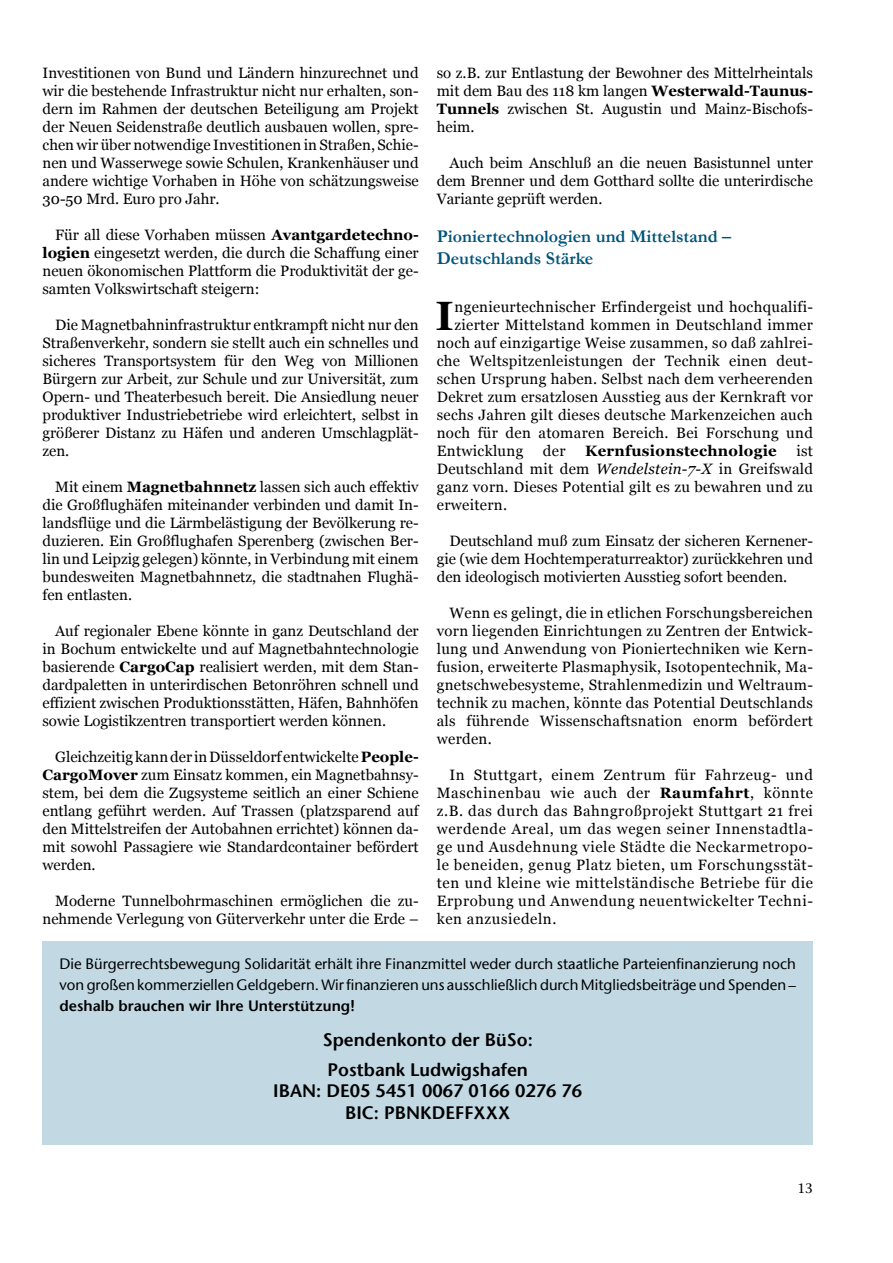
<style>
.page{position:relative;width:893px;height:1263px;background:#fff}
.page>*{position:absolute;margin:0;border:0;box-sizing:border-box;transform-origin:0 0}
.t1{font:700 40.95px "Georgia";color:#000}
.t2{font:600 18px/30.2px "Stone Sans LT";color:#000}
.t3{font:700 18px/21.6px "Garamond";color:#00547a}
.t4{font:15px/18px "Georgia";color:#000;text-align:justify}
.t5{font:15px "Georgia";letter-spacing:.02em;color:#000}
.t6{font:15px/21px "Stone Sans LT";color:#000;text-align:justify}
.t7{font:700 15px "Georgia";letter-spacing:.02em;color:#000}
.t8{font:13.5px "Stone Serif LT";color:#000}
.s1{font-weight:700}
.s2{font-style:italic}
.s3{font-weight:600}
</style>
<div class="page">
<div style="left:43px;top:941px;width:770px;height:204px;background:#c2d9e4"></div>
<p class="t4" style="left:43px;top:63px;width:378px">Investitionen von Bund und Ländern hinzurechnet und wir die bestehende Infrastruktur nicht nur erhalten, son&shy;dern im Rahmen der deutschen Beteiligung am Projekt der Neuen Seidenstraße deutlich ausbauen wollen, spre&shy;chen wir über notwendige Investitionen in Straßen, Schie&shy;nen und Wasserwege sowie Schulen, Krankenhäuser und andere wichtige Vorhaben in Höhe von schätzungsweise 30-50 Mrd. Euro pro Jahr.</p>
<p class="t4" style="left:43px;top:225px;width:378px;text-indent:13px">Für all diese Vorhaben müssen <span class="s1">Avantgardetechno&shy;logien</span> eingesetzt werden, die durch die Schaffung einer neuen ökonomischen Plattform die Produktivität der ge&shy;samten Volkswirtschaft steigern:</p>
<p class="t4" style="left:43px;top:315px;width:378px;text-indent:13px">Die Magnetbahninfrastruktur entkrampft nicht nur den Straßenverkehr, sondern sie stellt auch ein schnelles und sicheres Transportsystem für den Weg von Millionen Bürgern zur Arbeit, zur Schule und zur Universität, zum Opern- und Theaterbesuch bereit. Die Ansiedlung neuer produktiver Industriebetriebe wird erleichtert, selbst in größerer Distanz zu Häfen und anderen Umschlagplät&shy;zen.</p>
<p class="t4" style="left:42px;top:477px;width:378px;text-indent:13px">Mit einem <span class="s1">Magnetbahnnetz</span> lassen sich auch effektiv die Großflughäfen miteinander verbinden und damit In&shy;landsflüge und die Lärmbelästigung der Bevölkerung re&shy;duzieren. Ein Großflughafen Sperenberg (zwischen Ber&shy;lin und Leipzig gelegen) könnte, in Verbindung mit einem bundesweiten Magnetbahnnetz, die stadtnahen Flughä&shy;fen entlasten.</p>
<p class="t4" style="left:42px;top:621px;width:378px;text-indent:13px">Auf regionaler Ebene könnte in ganz Deutschland der in Bochum entwickelte und auf Magnetbahntechnologie basierende <span class="s1">CargoCap</span> realisiert werden, mit dem Stan&shy;dardpaletten in unterirdischen Betonröhren schnell und effizient zwischen Produktionsstätten, Häfen, Bahnhöfen sowie Logistikzentren transportiert werden können.</p>
<p class="t4" style="left:42px;top:747px;width:378px;text-indent:13px">Gleichzeitig kann der in Düsseldorf entwickelte <span class="s1">People-CargoMover</span> zum Einsatz kommen, ein Magnetbahnsy&shy;stem, bei dem die Zugsysteme seitlich an einer Schiene entlang geführt werden. Auf Trassen (platzsparend auf den Mittelstreifen der Autobahnen errichtet) können da&shy;mit sowohl Passagiere wie Standardcontainer befördert werden.</p>
<p class="t4" style="left:42px;top:891px;width:378px;text-align:right">Moderne Tunnelbohrmaschinen ermöglichen die zu&shy;nehmende Verlegung von Güterverkehr unter die Erde –</p>
<p class="t4" style="left:437px;top:63px;width:378px">so z.B. zur Entlastung der Bewohner des Mittelrheintals mit dem Bau des 118 km langen <span class="s1">Westerwald-Taunus-Tunnels</span> zwischen St. Augustin und Mainz-Bischofs&shy;heim.</p>
<p class="t4" style="left:437px;top:153px;width:378px;text-indent:13px">Auch beim Anschluß an die neuen Basistunnel unter dem Brenner und dem Gotthard sollte die unterirdische Variante geprüft werden.</p>
<p class="t3" style="left:437px;top:226px;width:296px">Pioniertechnologien und Mittelstand –<br>Deutschlands Stärke</p>
<p class="t1" style="left:435px;top:292px;width:20px">I</p>
<p class="t5" style="left:455px;top:298px;width:360px">ngenieurtechnischer Erfindergeist und hochqualifi-</p>
<p class="t5" style="left:455px;top:316px;width:360px">zierter Mittelstand kommen in Deutschland immer</p>
<p class="t5" style="left:437px;top:334px;width:378px">noch auf einzigartige Weise zusammen, so daß zahlrei-</p>
<p class="t5" style="left:437px;top:352px;width:378px">che Weltspitzenleistungen der Technik einen deut-</p>
<p class="t5" style="left:437px;top:370px;width:378px">schen Ursprung haben. Selbst nach dem verheerenden</p>
<p class="t5" style="left:437px;top:388px;width:378px">Dekret zum ersatzlosen Ausstieg aus der Kernkraft vor</p>
<p class="t5" style="left:437px;top:406px;width:378px">sechs Jahren gilt dieses deutsche Markenzeichen auch</p>
<p class="t5" style="left:437px;top:424px;width:378px">noch für den atomaren Bereich. Bei Forschung und</p>
<p class="t5" style="left:437px;top:442px;width:88px">Entwicklung</p>
<p class="t4" style="left:543px;top:441px;width:24px">der</p>
<p class="t7" style="left:585px;top:442px;width:193px">Kernfusionstechnologie</p>
<p class="t4" style="left:437px;top:441px;width:378px;text-indent:360px">ist Deutschland mit dem <span class="s2">Wendelstein-7-X</span> in Greifswald ganz vorn. Dieses Potential gilt es zu bewahren und zu erweitern.</p>
<p class="t4" style="left:437px;top:531px;width:378px;text-indent:13px">Deutschland muß zum Einsatz der sicheren Kernener&shy;gie (wie dem Hochtemperaturreaktor) zurückkehren und den ideologisch motivierten Ausstieg sofort beenden.</p>
<p class="t4" style="left:437px;top:603px;width:378px;text-indent:13px">Wenn es gelingt, die in etlichen Forschungsbereichen vorn liegenden Einrichtungen zu Zentren der Entwick&shy;lung und Anwendung von Pioniertechniken wie Kern&shy;fusion, erweiterte Plasmaphysik, Isotopentechnik, Ma&shy;gnetschwebesysteme, Strahlenmedizin und Weltraum&shy;technik zu machen, könnte das Potential Deutschlands als führende Wissenschaftsnation enorm befördert werden.</p>
<p class="t4" style="left:437px;top:765px;width:378px;text-indent:13px">In Stuttgart, einem Zentrum für Fahrzeug- und Maschinenbau wie auch der <span class="s1">Raumfahrt</span>, könnte z.B. das durch das Bahngroßprojekt Stuttgart 21 frei werdende Areal, um das wegen seiner Innenstadtla&shy;ge und Ausdehnung viele Städte die Neckarmetropo&shy;le beneiden, genug Platz bieten, um Forschungsstät&shy;ten und kleine wie mittelständische Betriebe für die Erprobung und Anwendung neuentwickelter Techni&shy;ken anzusiedeln.</p>
<p class="t6" style="left:60px;top:953px;width:738px">Die Bürgerrechtsbewegung Solidarität erhält ihre Finanzmittel weder durch staatliche Parteienfinanzierung noch von großen kommerziellen Geldgebern. Wir finanzieren uns ausschließlich durch Mitgliedsbeiträge und Spenden – <span class="s3">deshalb brauchen wir Ihre Unterstützung!</span></p>
<p class="t2" style="left:323px;top:1024px;width:212px">Spendenkonto der BüSo:<br>Postbank Ludwigshafen</p>
<p class="t2" style="left:273px;top:1080px;width:311px;line-height:21.6px;text-align:center">IBAN: DE05 5451 0067 0166 0276 76<br>BIC: PBNKDEFFXXX</p>
<p class="t8" style="left:797px;top:1180px;width:17px">13</p>
</div>
